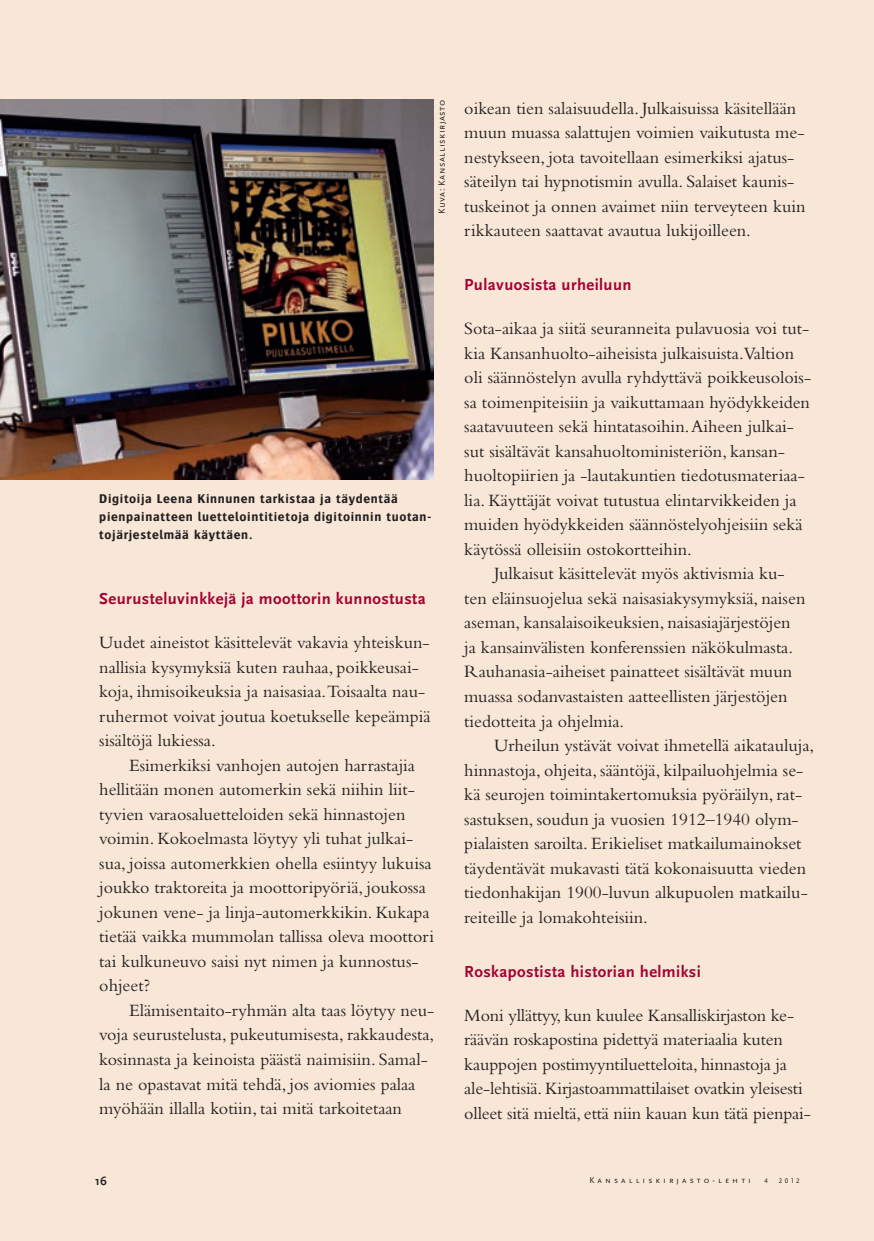
<style>
.page{position:relative;width:874px;height:1241px;background:#fff}
.page>*{position:absolute;margin:0;border:0;box-sizing:border-box;transform-origin:0 0}
.t1{font:18.03px/24.5px "Bembo";color:#231f20}
.t2{font:700 16.62px "Scala Sans";letter-spacing:.025em;color:#a40133}
.t3{font:700 13.12px/17.5px "Bosis";letter-spacing:.05em;color:#231f20}
.t4{font:700 12.25px "Scala Sans";color:#231f20}
.t5{font:9.62px "Scala Sans Caps";letter-spacing:.05em;color:#231f20}
.t6{font:8.75px "Scala Sans Caps";letter-spacing:.35em;color:#231f20}
.t7{font:7px "Scala Sans Caps";color:#231f20}
</style>
<div class="page">
<div style="left:0;top:0;width:873px;height:1240px;background:#f8e7d7"></div>
<img style="left:0;top:99px;width:434px;height:380px">
<p class="t5" style="left:436px;top:214px;width:116px;rotate:-90deg">Kuva: Kansalliskirjasto</p>
<p class="t3" style="left:99px;top:490px;width:334px">Digitoija Leena Kinnunen tarkistaa ja täydentää pienpainatteen luettelointitietoja digitoinnin tuotan&shy;tojärjestelmää käyttäen.</p>
<p class="t2" style="left:99px;top:590px;width:328px">Seurusteluvinkkejä ja moottorin kunnostusta</p>
<p class="t1" style="left:99px;top:630px;width:333px">Uudet aineistot käsittelevät vakavia yhteiskun&shy;nallisia kysymyksiä kuten rauhaa, poikkeusai&shy;koja, ihmisoikeuksia ja naisasiaa.Toisaalta nau&shy;ruhermot voivat joutua koetukselle kepeämpiä sisältöjä lukiessa.</p>
<p class="t1" style="left:99px;top:752px;width:336px;text-indent:30px">Esimerkiksi vanhojen autojen harrastajia hellitään monen automerkin sekä niihin liit&shy;tyvien varaosaluetteloiden sekä hinnastojen voimin. Kokoelmasta löytyy yli tuhat julkai&shy;sua, joissa automerkkien ohella esiintyy lukuisa joukko traktoreita ja moottoripyöriä, joukossa jokunen vene- ja linja-automerkkikin. Kukapa tietää vaikka mummolan tallissa oleva moottori tai kulkuneuvo saisi nyt nimen ja kunnostus&shy;ohjeet?</p>
<p class="t1" style="left:99px;top:997px;width:336px;text-indent:30px">Elämisentaito-ryhmän alta taas löytyy neu&shy;voja seurustelusta, pukeutumisesta, rakkaudesta, kosinnasta ja keinoista päästä naimisiin. Samal&shy;la ne opastavat mitä tehdä, jos aviomies palaa myöhään illalla kotiin, tai mitä tarkoitetaan</p>
<p class="t1" style="left:464px;top:95px;width:342px">oikean tien salaisuudella. Julkaisuissa käsitellään muun muassa salattujen voimien vaikutusta me&shy;nestykseen, jota tavoitellaan esimerkiksi ajatus&shy;säteilyn tai hypnotismin avulla. Salaiset kaunis&shy;tuskeinot ja onnen avaimet niin terveyteen kuin rikkauteen saattavat avautua lukijoilleen.</p>
<p class="t2" style="left:464px;top:276px;width:169px">Pulavuosista urheiluun</p>
<p class="t1" style="left:464px;top:316px;width:348px">Sota-aikaa ja siitä seuranneita pulavuosia voi tut&shy;kia Kansanhuolto-aiheisista julkaisuista.Valtion oli säännöstelyn avulla ryhdyttävä poikkeusolois&shy;sa toimenpiteisiin ja vaikuttamaan hyödykkeiden saatavuuteen sekä hintatasoihin. Aiheen julkai&shy;sut sisältävät kansahuoltoministeriön, kansan&shy;huoltopiirien ja -lautakuntien tiedotusmateriaa&shy;lia. Käyttäjät voivat tutustua elintarvikkeiden ja muiden hyödykkeiden säännöstelyohjeisiin sekä käytössä olleisiin ostokortteihin.</p>
<p class="t1" style="left:464px;top:561px;width:342px;text-indent:30px">Julkaisut käsittelevät myös aktivismia ku&shy;ten eläinsuojelua sekä naisasiakysymyksiä, naisen aseman, kansalaisoikeuksien, naisasiajärjestöjen ja kansainvälisten konferenssien näkökulmasta.<br>Rauhanasia-aiheiset painatteet sisältävät muun muassa sodanvastaisten aatteellisten järjestöjen tiedotteita ja ohjelmia.</p>
<p class="t1" style="left:464px;top:732px;width:351px;text-indent:30px">Urheilun ystävät voivat ihmetellä aikatauluja, hinnastoja, ohjeita, sääntöjä, kilpailuohjelmia se&shy;kä seurojen toimintakertomuksia pyöräilyn, rat&shy;sastuksen, soudun ja vuosien 1912–1940 olym&shy;pialaisten saroilta. Erikieliset matkailumainokset täydentävät mukavasti tätä kokonaisuutta vieden tiedonhakijan 1900-luvun alkupuolen matkailu&shy;reiteille ja lomakohteisiin.</p>
<p class="t2" style="left:464px;top:962px;width:238px">Roskapostista historian helmiksi</p>
<p class="t1" style="left:464px;top:1002px;width:348px">Moni yllättyy, kun kuulee Kansalliskirjaston ke&shy;räävän roskapostina pidettyä materiaalia kuten kauppojen postimyyntiluetteloita, hinnastoja ja ale-lehtisiä. Kirjastoammattilaiset ovatkin yleisesti olleet sitä mieltä, että niin kauan kun tätä pienpai-</p>
<p class="t4" style="left:95px;top:1174px;width:13px">16</p>
<p class="t6" style="left:589px;top:1175px;width:163px">Kansalliskirjasto-lehti</p>
<p class="t7" style="left:764px;top:1176px;width:5px">4</p>
<p class="t7" style="left:778px;top:1176px;width:22px">2012</p>
</div>
